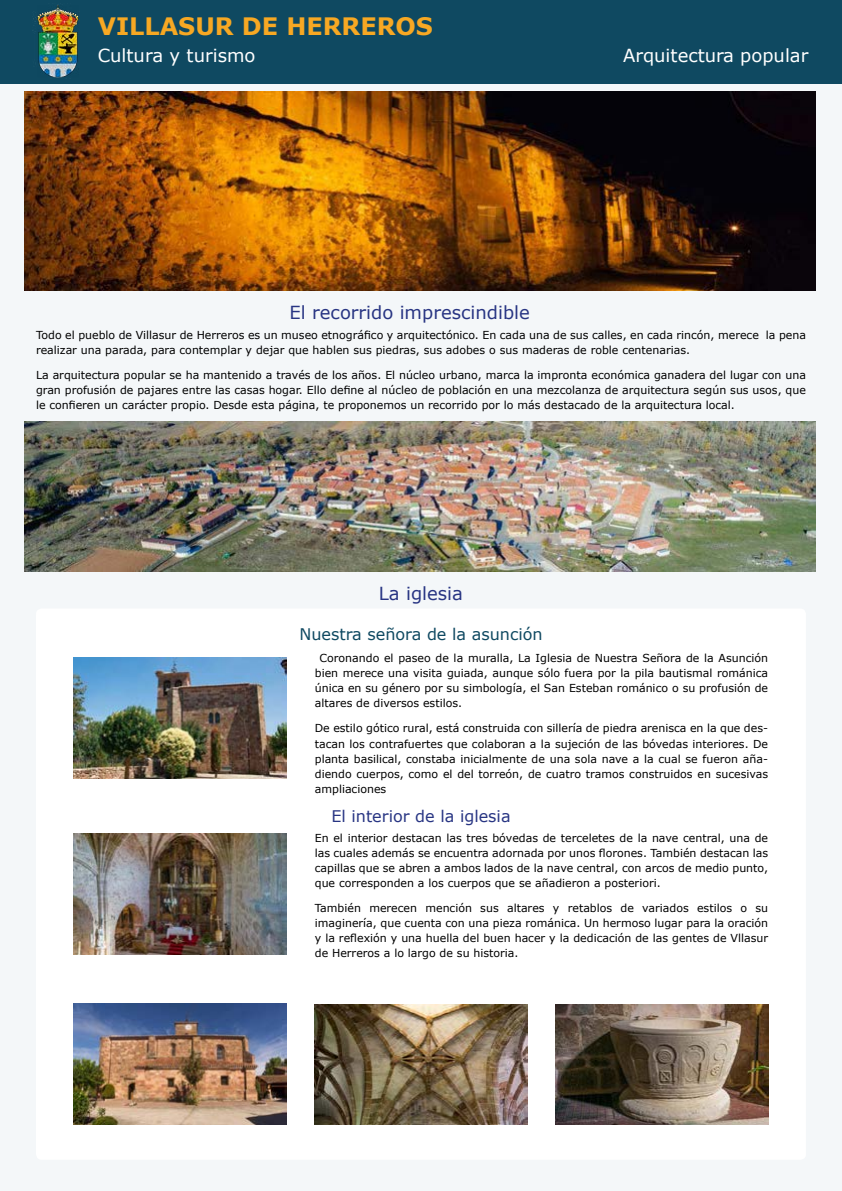
<style>
.page{position:relative;width:842px;height:1191px;background:#f4f7f9}
.page>*{position:absolute;margin:0;border:0;box-sizing:border-box;transform-origin:0 0}
.t1{font:700 24px "Verdana";color:#f7a823}
.t2{font:18px "Verdana";color:#283583}
.t3{font:18px "Verdana";color:#fff}
.t4{font:16px "Verdana";color:#0f4961}
.t5{font:16px "Verdana";color:#283583}
.t6{font:11px/15px "Verdana";color:#000;text-align:justify}
</style>
<div class="page">
<img style="left:24px;top:91px;width:791px;height:200px">
<img style="left:24px;top:421px;width:791px;height:150px">
<div style="left:0;top:0;width:842px;height:84px;background:#0f4961"></div>
<div style="left:36px;top:608px;width:770px;height:551px;background:#fff;border-radius:6px"></div>
<img style="left:74px;top:657px;width:212px;height:121px">
<img style="left:74px;top:833px;width:212px;height:121px">
<img style="left:556px;top:1004px;width:212px;height:120px">
<img style="left:315px;top:1004px;width:212px;height:120px">
<img style="left:74px;top:1003px;width:212px;height:121px">
<img style="left:32px;top:4px;width:47px;height:74px">
<h1 class="t1" style="left:98px;top:10px;width:337px">VILLASUR DE HERREROS</h1>
<h2 class="t3" style="left:98px;top:43px;width:159px">Cultura y turismo</h2>
<h2 class="t3" style="left:623px;top:43px;width:187px">Arquitectura popular</h2>
<h2 class="t2" style="left:290px;top:300px;width:242px">El recorrido imprescindible</h2>
<p class="t6" style="left:36px;top:327px;width:771px">Todo el pueblo de Villasur de Herreros es un museo etnográfico y arquitectónico. En cada una de sus calles, en cada rincón, merece la pena realizar una parada, para contemplar y dejar que hablen sus piedras, sus adobes o sus maderas de roble centenarias.</p>
<p class="t6" style="left:36px;top:367px;width:771px">La arquitectura popular se ha mantenido a través de los años. El núcleo urbano, marca la impronta económica ganadera del lugar con una gran profusión de pajares entre las casas hogar. Ello define al núcleo de población en una mezcolanza de arquitectura según sus usos, que le confieren un carácter propio. Desde esta página, te proponemos un recorrido por lo más destacado de la arquitectura local.</p>
<h2 class="t2" style="left:379px;top:581px;width:86px">La iglesia</h2>
<h3 class="t4" style="left:299px;top:623px;width:245px">Nuestra señora de la asunción</h3>
<p class="t6" style="left:315px;top:651px;width:455px;text-indent:5px">Coronando el paseo de la muralla, La Iglesia de Nuestra Señora de la Asunción bien merece una visita guiada, aunque sólo fuera por la pila bautismal románica única en su género por su simbología, el San Esteban románico o su profusión de altares de diversos estilos.</p>
<p class="t6" style="left:315px;top:721px;width:455px">De estilo gótico rural, está construida con sillería de piedra arenisca en la que des&shy;tacan los contrafuertes que colaboran a la sujeción de las bóvedas interiores. De planta basilical, constaba inicialmente de una sola nave a la cual se fueron aña&shy;diendo cuerpos, como el del torreón, de cuatro tramos construidos en sucesivas ampliaciones</p>
<h3 class="t5" style="left:331px;top:805px;width:181px">El interior de la iglesia</h3>
<p class="t6" style="left:315px;top:830px;width:455px">En el interior destacan las tres bóvedas de terceletes de la nave central, una de las cuales además se encuentra adornada por unos florones. También destacan las capillas que se abren a ambos lados de la nave central, con arcos de medio punto, que corresponden a los cuerpos que se añadieron a posteriori.</p>
<p class="t6" style="left:315px;top:900px;width:455px">También merecen mención sus altares y retablos de variados estilos o su imaginería, que cuenta con una pieza románica. Un hermoso lugar para la oración y la reflexión y una huella del buen hacer y la dedicación de las gentes de Vllasur de Herreros a lo largo de su historia.</p>
</div>
